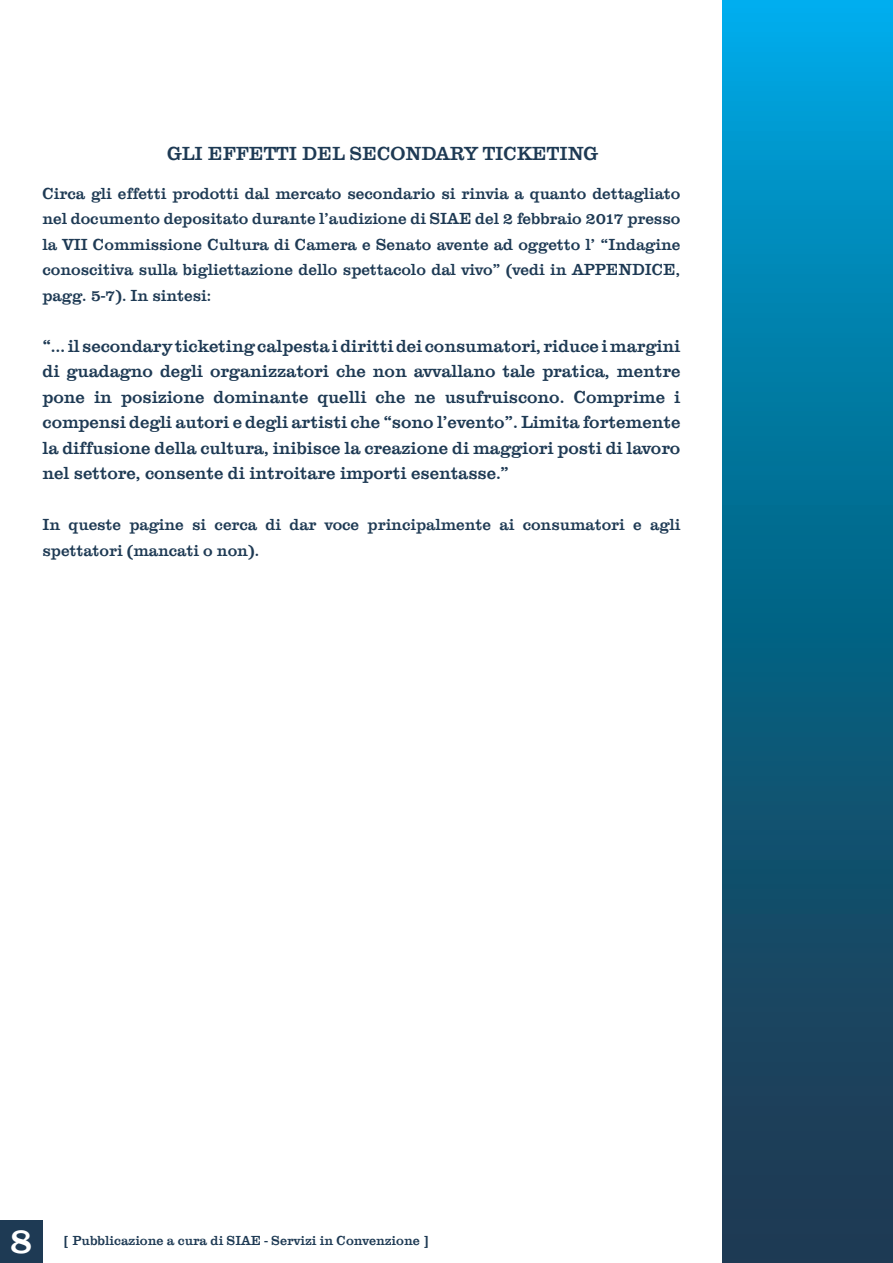
<style>
.page{position:relative;width:893px;height:1263px;background:#fff}
.page>*{position:absolute;margin:0;border:0;box-sizing:border-box;transform-origin:0 0}
.t1{font:500 37.5px "Clarendon T";color:#fff}
.t2{font:500 19.5px "Clarendon T";color:#1e3a54}
.t3{font:500 18px/25.5px "Clarendon T";color:#1e3a54;text-align:justify}
.t4{font:500 16.5px/25.5px "Clarendon T";color:#1e3a54;text-align:justify}
.t5{font:500 13.5px "Clarendon T";color:#1e3a54}
</style>
<div class="page">
<svg style="left:723px;top:0;width:170px;height:1263px;background:#0a688d"></svg>
<div style="left:0;top:1220px;width:43px;height:43px;background:#1e3a54"></div>
<p class="t2" style="left:167px;top:143px;width:433px">GLI EFFETTI DEL SECONDARY TICKETING</p>
<p class="t4" style="left:43px;top:181px;width:639px">Circa gli effetti prodotti dal mercato secondario si rinvia a quanto dettagliato nel documento depositato durante l’audizione di SIAE del 2 febbraio 2017 presso la VII Commissione Cultura di Camera e Senato avente ad oggetto l’ “Indagine conoscitiva sulla bigliettazione dello spettacolo dal vivo” (vedi in APPENDICE, pagg. 5-7). In sintesi:</p>
<p class="t3" style="left:43px;top:333px;width:639px">“… il secondary ticketing calpesta i diritti dei consumatori, riduce i margini di guadagno degli organizzatori che non avvallano tale pratica, mentre pone in posizione dominante quelli che ne usufruiscono. Comprime i compensi degli autori e degli artisti che “sono l’evento”. Limita fortemente la diffusione della cultura, inibisce la creazione di maggiori posti di lavoro nel settore, consente di introitare importi esentasse.”</p>
<p class="t4" style="left:43px;top:512px;width:639px">In queste pagine si cerca di dar voce principalmente ai consumatori e agli spettatori (mancati o non).</p>
<p class="t1" style="left:10px;top:1219px;width:25px">8</p>
<p class="t5" style="left:64px;top:1233px;width:366px">[ Pubblicazione a cura di SIAE - Servizi in Convenzione ]</p>
</div>
